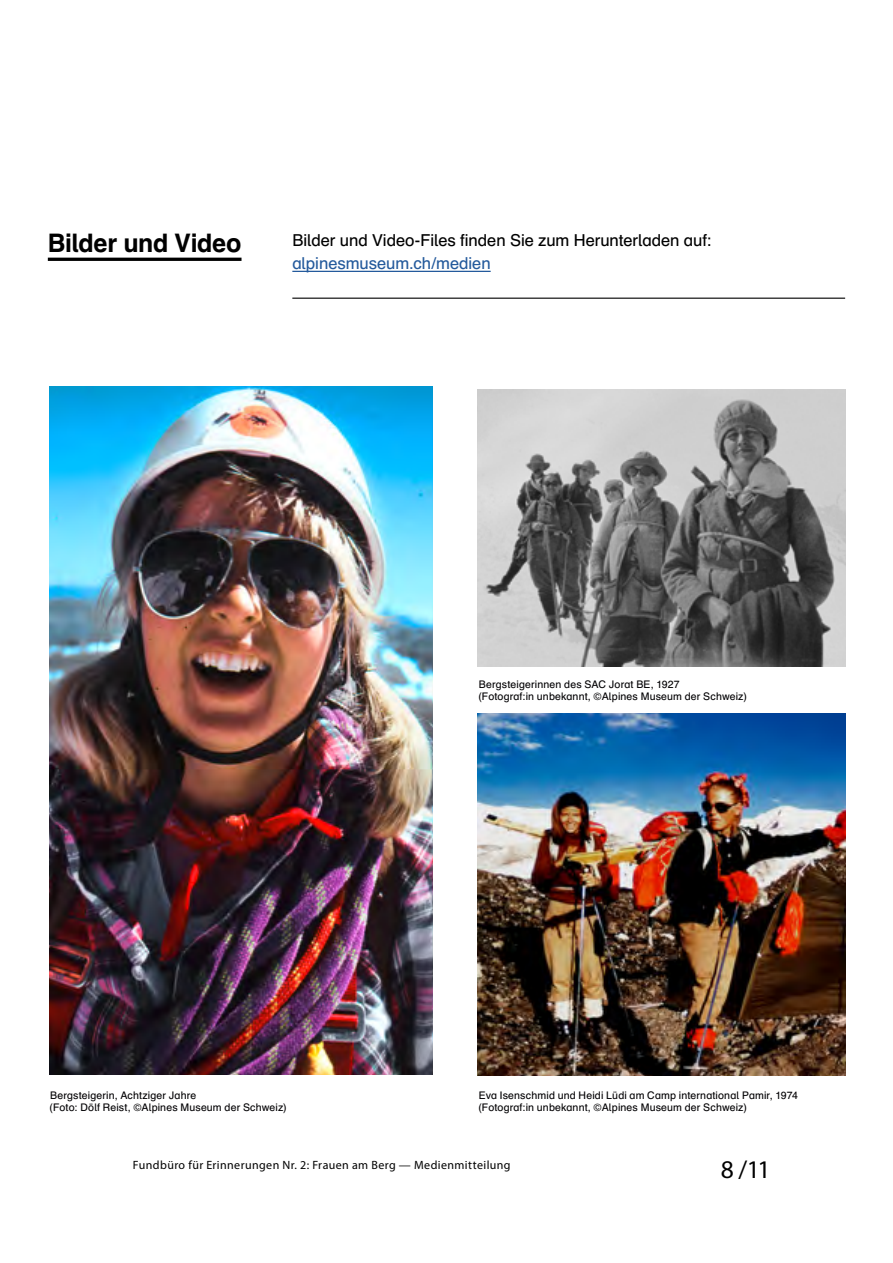
<style>
.page{position:relative;width:893px;height:1263px;background:#fff}
.page>*{position:absolute;margin:0;border:0;box-sizing:border-box;transform-origin:0 0}
.t1{font:700 25.5px "Schulbuch Nord Pro";letter-spacing:-.01em;color:#000}
.t2{font:25.5px "Myriad Pro";color:#000}
.t3{font:16.5px "Schulbuch Nord Pro";letter-spacing:-.005em;color:#000}
.t4{font:16.5px "Schulbuch Nord Pro";color:#245a9c}
.t5{font:12px "Myriad Pro";letter-spacing:.035em;color:#000}
.t6{font:10.5px/11.7px "Schulbuch Nord Pro";letter-spacing:.015em;color:#020103}
</style>
<div class="page">
<hr style="left:292px;top:271px;width:199px;height:1px;background:#245a9c">
<hr style="left:292px;top:298px;width:553px;height:1px;background:#000">
<hr style="left:48px;top:258px;width:194px;height:3px;background:#000">
<img style="left:49px;top:386px;width:384px;height:689px">
<img style="left:478px;top:390px;width:367px;height:276px">
<img style="left:478px;top:713px;width:367px;height:363px">
<h1 class="t1" style="left:48px;top:225px;width:195px">Bilder und Video</h1>
<h2 class="t3" style="left:292px;top:228px;width:421px">Bilder und Video-Files finden Sie zum Herunterladen auf:</h2>
<h2 class="t4" style="left:292px;top:252px;width:200px">alpinesmuseum.ch/medien</h2>
<p class="t6" style="left:478px;top:679px;width:270px">Bergsteigerinnen des SAC Jorat BE, 1927<br>(Fotograf:in unbekannt, ©Alpines Museum der Schweiz)</p>
<p class="t6" style="left:50px;top:1089px;width:238px">Bergsteigerin, Achtziger Jahre<br>(Foto: Dölf Reist, ©Alpines Museum der Schweiz)</p>
<p class="t6" style="left:478px;top:1090px;width:321px">Eva Isenschmid und Heidi Lüdi am Camp international Pamir, 1974 (Fotograf:in unbekannt, ©Alpines Museum der Schweiz)</p>
<p class="t5" style="left:133px;top:1158px;width:379px">Fundbüro für Erinnerungen Nr. 2: Frauen am Berg — Medienmitteilung</p>
<h1 class="t2" style="left:721px;top:1153px;width:51px">8 /11</h1>
</div>
